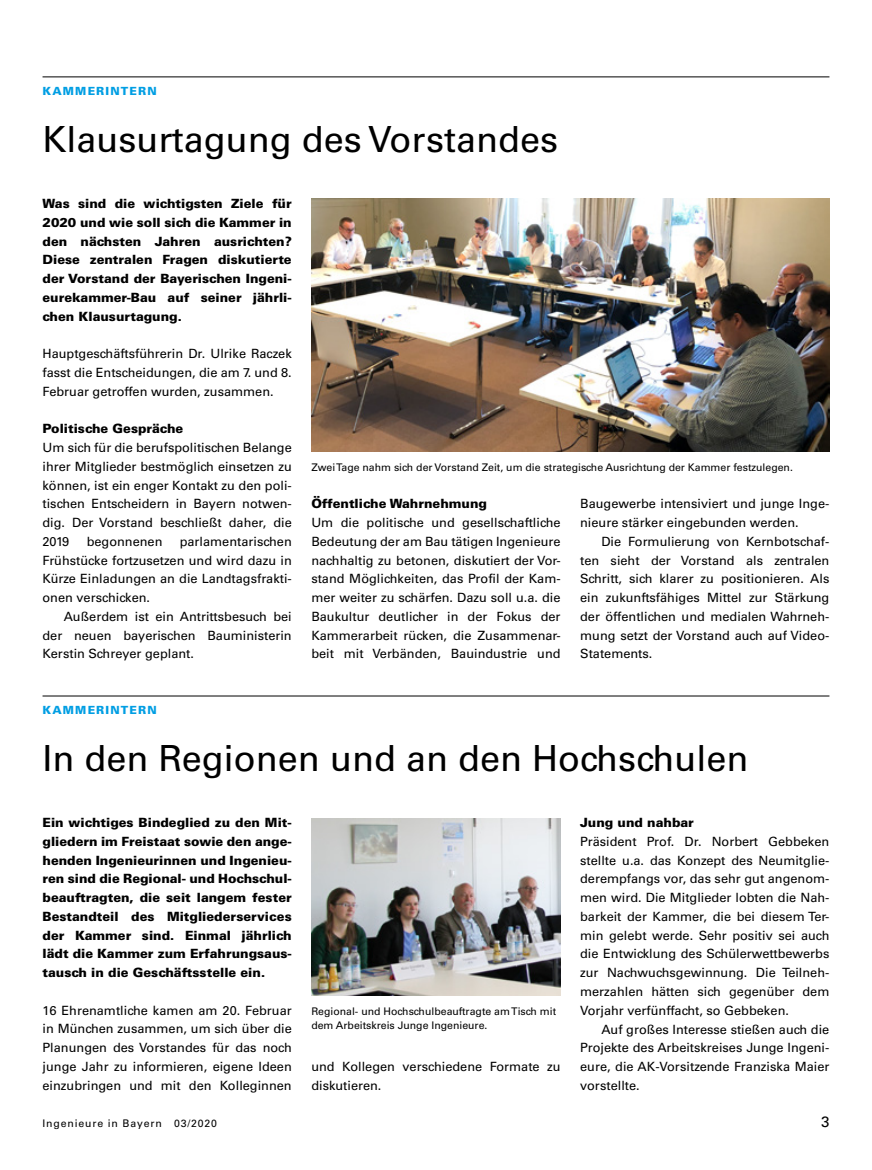
<style>
.page{position:relative;width:872px;height:1170px;background:#fff}
.page>*{position:absolute;margin:0;border:0;box-sizing:border-box;transform-origin:0 0}
.t1{font:36px "Univers LT Std";color:#000}
.t2{font:15px "Univers LT Std";color:#000}
.t3{font:12.75px/18.8px "Univers LT Std";color:#000;text-align:justify}
.t4{font:900 12.75px/18.8px "Univers LT Std";color:#000;text-align:justify}
.t5{font:900 11.25px "Univers LT Std";letter-spacing:.1em;color:#009ee3}
.t6{font:10.5px/14.1px "Univers LT Std";color:#000}
.t7{font:10.5px "Univers LT Std";letter-spacing:.08em;color:#000}
</style>
<div class="page">
<hr style="left:43px;top:76px;width:786px;height:1px;background:#000">
<hr style="left:43px;top:695px;width:786px;height:1px;background:#000">
<img style="left:311px;top:199px;width:518px;height:253px">
<img style="left:311px;top:818px;width:249px;height:177px">
<p class="t5" style="left:43px;top:84px;width:116px">KAMMERINTERN</p>
<h1 class="t1" style="left:43px;top:117px;width:517px">Klausurtagung des Vorstandes</h1>
<p class="t4" style="left:43px;top:194px;width:251px">Was sind die wichtigsten Ziele für 2020 und wie soll sich die Kammer in den nächsten Jahren ausrichten?<br>Diese zentralen Fragen diskutierte der Vorstand der Bayerischen Ingeni&shy;eurekammer-Bau auf seiner jährli&shy;chen Klausurtagung.</p>
<p class="t3" style="left:43px;top:344px;width:251px">Hauptgeschäftsführerin Dr. Ulrike Raczek fasst die Entscheidungen, die am 7. und 8.<br>Februar getroffen wurden, zusammen.</p>
<p class="t4" style="left:43px;top:419px;width:142px">Politische Gespräche</p>
<p class="t3" style="left:43px;top:438px;width:251px">Um sich für die berufspolitischen Belange ihrer Mitglieder bestmöglich einsetzen zu können, ist ein enger Kontakt zu den poli&shy;tischen Entscheidern in Bayern notwen&shy;dig. Der Vorstand beschließt daher, die 2019</p>
<p class="t3" style="left:87px;top:532px;width:77px">begonnenen</p>
<p class="t3" style="left:43px;top:532px;width:251px;text-indent:137px">parlamentarischen Frühstücke fortzusetzen und wird dazu in Kürze Einladungen an die Landtagsfrakti&shy;onen verschicken.</p>
<p class="t3" style="left:43px;top:607px;width:251px;text-indent:21px">Außerdem ist ein Antrittsbesuch bei der neuen bayerischen Bauministerin Kerstin Schreyer geplant.</p>
<p class="t5" style="left:43px;top:703px;width:116px">KAMMERINTERN</p>
<p class="t6" style="left:311px;top:460px;width:483px">Zwei Tage nahm sich der Vorstand Zeit, um die strategische Ausrichtung der Kammer festzulegen.</p>
<p class="t4" style="left:311px;top:494px;width:177px">Öffentliche Wahrnehmung</p>
<p class="t3" style="left:311px;top:513px;width:251px">Um die politische und gesellschaftliche Bedeutung der am Bau tätigen Ingenieure nachhaltig zu betonen, diskutiert der Vor&shy;stand Möglichkeiten, das Profil der Kam&shy;mer weiter zu schärfen. Dazu soll u.a. die Baukultur deutlicher in der Fokus der Kammerarbeit rücken, die Zusammenar&shy;beit mit Verbänden, Bauindustrie und</p>
<p class="t3" style="left:580px;top:494px;width:251px">Baugewerbe intensiviert und junge Inge&shy;nieure stärker eingebunden werden.</p>
<p class="t3" style="left:580px;top:532px;width:251px;text-indent:21px">Die Formulierung von Kernbotschaf&shy;ten sieht der Vorstand als zentralen Schritt, sich klarer zu positionieren. Als ein zukunftsfähiges Mittel zur Stärkung der öffentlichen und medialen Wahrneh&shy;mung setzt der Vorstand auch auf Video-Statements.</p>
<h1 class="t1" style="left:43px;top:736px;width:707px">In den Regionen und an den Hochschulen</h1>
<p class="t4" style="left:43px;top:812px;width:251px">Ein wichtiges Bindeglied zu den Mit&shy;gliedern im Freistaat sowie den ange&shy;henden Ingenieurinnen und Ingenieu&shy;ren sind die Regional- und Hochschul&shy;beauftragten, die seit langem fester Bestandteil des Mitgliederservices der Kammer sind. Einmal jährlich lädt die Kammer zum Erfahrungsaus&shy;tausch in die Geschäftsstelle ein.</p>
<p class="t3" style="left:43px;top:1000px;width:251px">16 Ehrenamtliche kamen am 20. Februar in München zusammen, um sich über die Planungen des Vorstandes für das noch junge Jahr zu informieren, eigene Ideen einzubringen und mit den Kolleginnen</p>
<p class="t4" style="left:580px;top:813px;width:115px">Jung und nahbar</p>
<p class="t3" style="left:580px;top:832px;width:251px">Präsident Prof. Dr. Norbert Gebbeken stellte u.a. das Konzept des Neumitglie&shy;derempfangs vor, das sehr gut angenom&shy;men wird. Die Mitglieder lobten die Nah&shy;barkeit der Kammer, die bei diesem Ter&shy;min gelebt werde. Sehr positiv sei auch die Entwicklung des Schülerwettbewerbs zur Nachwuchsgewinnung. Die Teilneh&shy;merzahlen hätten sich gegenüber dem Vorjahr verfünffacht, so Gebbeken.</p>
<p class="t3" style="left:580px;top:1019px;width:251px;text-indent:21px">Auf großes Interesse stießen auch die Projekte des Arbeitskreises Junge Ingeni&shy;eure, die AK-Vorsitzende Franziska Maier vorstellte.</p>
<p class="t6" style="left:311px;top:1003px;width:246px">Regional- und Hochschulbeauftragte am Tisch mit dem Arbeitskreis Junge Ingenieure.</p>
<p class="t3" style="left:311px;top:1057px;width:251px">und Kollegen verschiedene Formate zu diskutieren.</p>
<p class="t7" style="left:43px;top:1117px;width:176px">Ingenieure in Bayern 03/2020</p>
<p class="t2" style="left:821px;top:1112px;width:10px">3</p>
</div>
